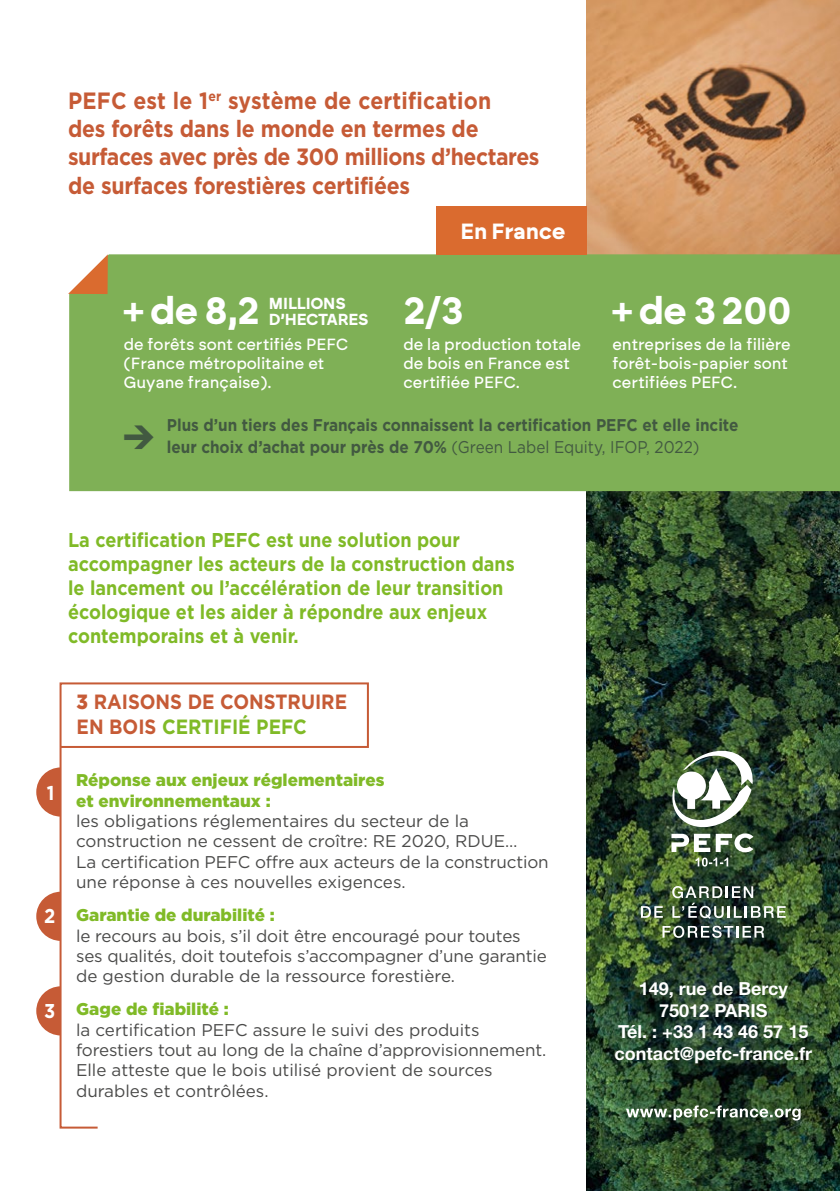
<style>
.page{position:relative;width:840px;height:1191px;background:#fff}
.page>*{position:absolute;margin:0;border:0;box-sizing:border-box;transform-origin:0 0}
.t1{font:700 38px "Brockmann";color:#fff}
.t2{font:700 23.6px/28.2px "Gotham HTF";letter-spacing:-.01em;color:#c65b36;scale:.9 1}
.t3{font:700 22px "Brockmann";color:#fff}
.t4{font:700 20.6px/24.8px "Gotham HTF";color:#c65b36;scale:.9 1}
.t5{font:700 20px/24px "Gotham HTF";color:#80ba27;scale:.9 1}
.t6{font:700 20px "Gotham HTF";color:#fff;scale:.9 1}
.t7{font:700 18px/21.6px "Helvetica Neue LT Std";color:#fff;text-align:center}
.t8{font:17px/20.4px "Gotham HTF";letter-spacing:-.01em;color:#4a4a49}
.t9{font:700 17px "Gotham HTF";color:#425941;scale:.9 1}
.t10{font:900 17px/20.4px "Gotham HTF";color:#80ba27}
.t11{font:500 16.2px/19.4px "Brockmann";color:#fff}
.t12{font:700 16px/16px "Brockmann";color:#fff}
.s1{font-family:"Brockmann";font-size:39.2px}
.s2{font-weight:400}
.s3{font-weight:900}
.s4{color:#80ba27}
</style>
<div class="page">
<img style="left:586px;top:491px;width:253px;height:700px">
<img style="left:586px;top:0;width:253px;height:254px">
<div style="left:69px;top:254px;width:770px;height:237px;background:#7fb056"></div>
<div style="left:436px;top:206px;width:150px;height:48px;background:#da6b2f"></div>
<svg style="left:68px;top:254px;width:40px;height:40px"></svg>
<div style="left:59px;top:682px;width:310px;height:66px;border:2px solid #c65b36"></div>
<svg style="left:36px;top:746px;width:64px;height:383px"></svg>
<svg style="left:625px;top:1105px;width:175px;height:15px"></svg>
<svg style="left:671px;top:833px;width:82px;height:33px"></svg>
<img style="left:668px;top:751px;width:86px;height:76px">
<svg style="left:640px;top:906px;width:22px;height:11px"></svg>
<img style="left:671px;top:886px;width:114px;height:33px">
<svg style="left:662px;top:925px;width:101px;height:13px"></svg>
<h2 class="t2" style="left:68px;top:86px;width:525px">PEFC est le 1<sup>er</sup> système de certification<br>des forêts dans le monde en termes de surfaces avec près de 300 millions d’hectares de surfaces forestières certifiées</h2>
<h1 class="t1" style="left:124px;top:287px;width:137px">+ de 8,2</h1>
<p class="t11" style="left:124px;top:334px;width:226px">de forêts sont certifiés PEFC (France métropolitaine et<br>Guyane française).</p>
<p class="t12" style="left:268px;top:295px;width:101px">MILLIONS<br>D’HECTARES</p>
<p class="t3" style="left:460px;top:218px;width:106px">En France</p>
<h1 class="t1" style="left:403px;top:287px;width:62px">2/3</h1>
<p class="t11" style="left:403px;top:334px;width:179px">de la production totale de bois en France est certifiée PEFC.</p>
<h1 class="t1" style="left:612px;top:287px;width:180px">+ de 3200</h1>
<p class="t11" style="left:612px;top:334px;width:180px">entreprises de la filière forêt-bois-papier sont certifiées PEFC.</p>
<p class="t9" style="left:167px;top:415px;width:636px">Plus d’un tiers des Français connaissent la certification PEFC et elle incite</p>
<p class="t9" style="left:123px;top:437px;width:642px"><span class="s1">→</span> leur choix d’achat pour près de 70% <span class="s2">(Green Label Equity, IFOP, 2022)</span></p>
<p class="t5" style="left:68px;top:527px;width:497px">La certification PEFC est une solution pour accompagner les acteurs de la construction dans le lancement ou l’accélération de leur transition écologique et les aider à répondre aux enjeux contemporains et à venir.</p>
<p class="t6" style="left:47px;top:781px;width:10px">1</p>
<p class="t6" style="left:44px;top:904px;width:14px">2</p>
<p class="t6" style="left:44px;top:999px;width:14px">3</p>
<p class="t4" style="left:77px;top:689px;width:302px"><span class="s3">3</span> RAISONS DE CONSTRUIRE<br>EN BOIS <span class="s4">CERTIFIÉ PEFC</span></p>
<p class="t10" style="left:76px;top:769px;width:310px">Réponse aux enjeux réglementaires et environnementaux :</p>
<p class="t8" style="left:76px;top:810px;width:474px">les obligations réglementaires du secteur de la construction ne cessent de croître: RE 2020, RDUE…<br>La certification PEFC offre aux acteurs de la construction une réponse à ces nouvelles exigences.</p>
<p class="t10" style="left:76px;top:904px;width:200px">Garantie de durabilité :</p>
<p class="t8" style="left:76px;top:925px;width:472px">le recours au bois, s’il doit être encouragé pour toutes ses qualités, doit toutefois s’accompagner d’une garantie de gestion durable de la ressource forestière.</p>
<p class="t10" style="left:76px;top:998px;width:154px">Gage de fiabilité :</p>
<p class="t8" style="left:76px;top:1019px;width:471px">la certification PEFC assure le suivi des produits forestiers tout au long de la chaîne d’approvisionnement.<br>Elle atteste que le bois utilisé provient de sources durables et contrôlées.</p>
<p class="t7" style="left:614px;top:977px;width:199px">149, rue de Bercy<br>75012 PARIS<br>Tél. : +33 1 43 46 57 15 contact@pefc-france.fr</p>
</div>
